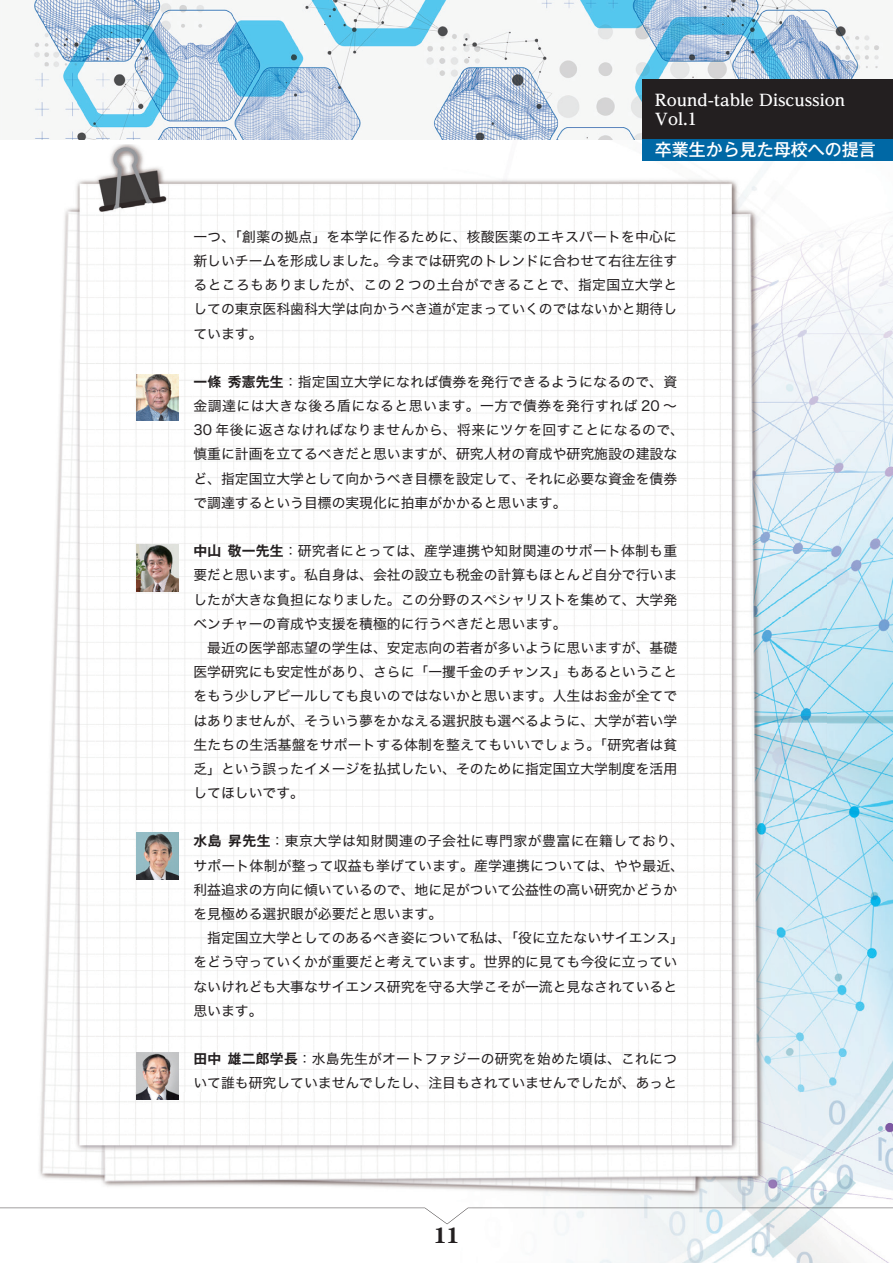
<style>
.page{position:relative;width:893px;height:1263px;background:#fff}
.page>*{position:absolute;margin:0;border:0;box-sizing:border-box;transform-origin:0 0}
.t1{font:700 22.35px "Century Std";color:#231f20}
.t2{font:500 16.95px "Gothic MB101 Pro";color:#fff}
.t3{font:700 15.9px/19.2px "UD Reimin Pro";color:#fff}
.t4{font:13.8px/24.2px "Hira Kaku Std W4";color:#231f20}
.s1{font-family:"Gothic MB101 Pro De";font-weight:700}
</style>
<div class="page">
<img style="left:789px;top:160px;width:104px;height:1103px">
<img style="left:41px;top:139px;width:601px;height:6px">
<img style="left:567px;top:1250px;width:222px;height:13px">
<img style="left:0;top:145px;width:826px;height:1105px">
<img style="left:33px;top:0;width:860px;height:139px">
<div style="left:642px;top:80px;width:251px;height:59px;background:#231f20"></div>
<div style="left:642px;top:139px;width:251px;height:21px;background:#0068a5"></div>
<svg style="left:0;top:1208px;width:893px;height:16px"></svg>
<img style="left:136px;top:544px;width:43px;height:47px">
<img style="left:136px;top:832px;width:43px;height:47px">
<img style="left:136px;top:374px;width:43px;height:47px">
<img style="left:136px;top:1053px;width:43px;height:47px">
<p class="t3" style="left:655px;top:90px;width:192px">Round-table Discussion<br>Vol.1</p>
<p class="t2" style="left:655px;top:136px;width:223px">卒業生から見た母校への提言</p>
<p class="t4" style="left:193px;top:224px;width:485px;text-align:justify">一つ、「創薬の拠点」を本学に作るために、核酸医薬のエキスパートを中心に新しいチームを形成しました。今までは研究のトレンドに合わせて右往左往するところもありましたが、この 2 つの土台ができることで、指定国立大学としての東京医科歯科大学は向かうべき道が定まっていくのではないかと期待しています。</p>
<p class="t4" style="left:193px;top:370px;width:492px"><span class="s1">一條 秀憲先生</span>：指定国立大学になれば債券を発行できるようになるので、資金調達には大きな後ろ盾になると思います。一方で債券を発行すれば 20 ～30 年後に返さなければなりませんから、将来にツケを回すことになるので、慎重に計画を立てるべきだと思いますが、研究人材の育成や研究施設の建設など、指定国立大学として向かうべき目標を設定して、それに必要な資金を債券で調達するという目標の実現化に拍車がかかると思います。</p>
<p class="t4" style="left:193px;top:539px;width:485px"><span class="s1">中山 敬一先生</span>：研究者にとっては、産学連携や知財関連のサポート体制も重要だと思います。私自身は、会社の設立も税金の計算もほとんど自分で行いましたが大きな負担になりました。この分野のスペシャリストを集めて、大学発ベンチャーの育成や支援を積極的に行うべきだと思います。<br>　最近の医学部志望の学生は、安定志向の若者が多いように思いますが、基礎医学研究にも安定性があり、さらに「一攫千金のチャンス」もあるということをもう少しアピールしても良いのではないかと思います。人生はお金が全てではありませんが、そういう夢をかなえる選択肢も選べるように、大学が若い学生たちの生活基盤をサポートする体制を整えてもいいでしょう。「研究者は貧乏」という誤ったイメージを払拭したい、そのために指定国立大学制度を活用してほしいです。</p>
<p class="t4" style="left:193px;top:829px;width:492px"><span class="s1">水島 昇先生</span>：東京大学は知財関連の子会社に専門家が豊富に在籍しており、サポート体制が整って収益も挙げています。産学連携については、やや最近、利益追求の方向に傾いているので、地に足がついて公益性の高い研究かどうかを見極める選択眼が必要だと思います。<br>　指定国立大学としてのあるべき姿について私は、「役に立たないサイエンス」をどう守っていくかが重要だと考えています。世界的に見ても今役に立っていないけれども大事なサイエンス研究を守る大学こそが一流と見なされていると思います。</p>
<p class="t4" style="left:193px;top:1047px;width:485px"><span class="s1">田中 雄二郎学長</span>：水島先生がオートファジーの研究を始めた頃は、これについて誰も研究していませんでしたし、注目もされていませんでしたが、あっと</p>
<h1 class="t1" style="left:434px;top:1222px;width:27px">11</h1>
</div>
